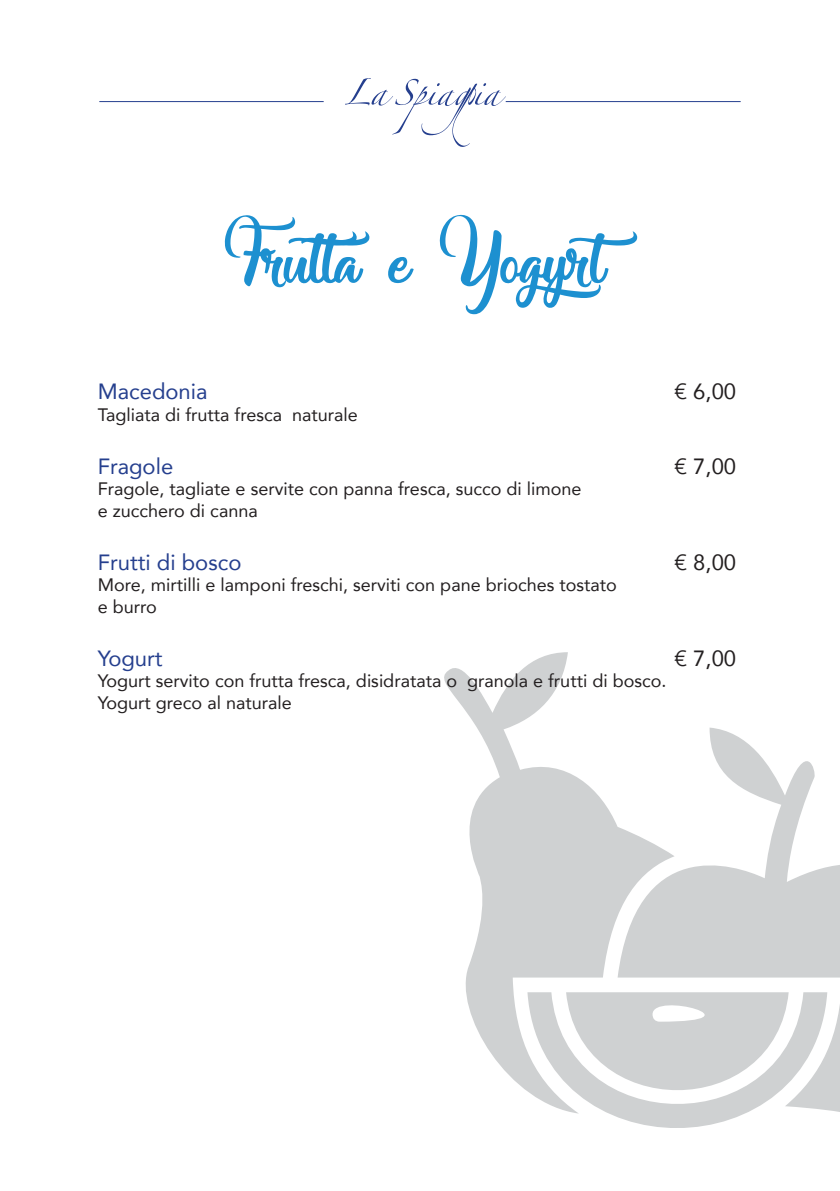
<style>
.page{position:relative;width:840px;height:1191px;background:#fff}
.page>*{position:absolute;margin:0;border:0;box-sizing:border-box;transform-origin:0 0}
.t1{font:120px "Marguaritas";letter-spacing:.005em;color:#1d90d0}
.t2{font:22px "Avenir";color:#253f8e}
.t3{font:22px "Avenir";color:#231f20}
.t4{font:18px/21.6px "Avenir";color:#231f20}
</style>
<div class="page">
<svg style="left:444px;top:652px;width:395px;height:476px"></svg>
<svg style="left:345px;top:78px;width:160px;height:69px"></svg>
<hr style="left:505px;top:101px;width:235px;height:1px;background:#253f8e">
<hr style="left:99px;top:101px;width:224px;height:1px;background:#253f8e">
<h1 class="t1" style="left:225px;top:193px;width:385px">Frutta e Yogyrt</h1>
<p class="t2" style="left:98px;top:374px;width:111px">Macedonia</p>
<p class="t3" style="left:674px;top:374px;width:63px">€ 6,00</p>
<p class="t4" style="left:98px;top:403px;width:261px">Tagliata di frutta fresca naturale</p>
<p class="t2" style="left:98px;top:448px;width:77px">Fragole</p>
<p class="t3" style="left:674px;top:448px;width:63px">€ 7,00</p>
<p class="t4" style="left:98px;top:477px;width:485px">Fragole, tagliate e servite con panna fresca, succo di limone e zucchero di canna</p>
<p class="t2" style="left:98px;top:544px;width:145px">Frutti di bosco</p>
<p class="t3" style="left:674px;top:544px;width:63px">€ 8,00</p>
<p class="t4" style="left:98px;top:573px;width:520px">More, mirtilli e lamponi freschi, serviti con pane brioches tostato e burro</p>
<p class="t2" style="left:98px;top:640px;width:66px">Yogurt</p>
<p class="t3" style="left:674px;top:640px;width:63px">€ 7,00</p>
<p class="t4" style="left:98px;top:669px;width:570px">Yogurt servito con frutta fresca, disidratata o granola e frutti di bosco.<br>Yogurt greco al naturale</p>
</div>
